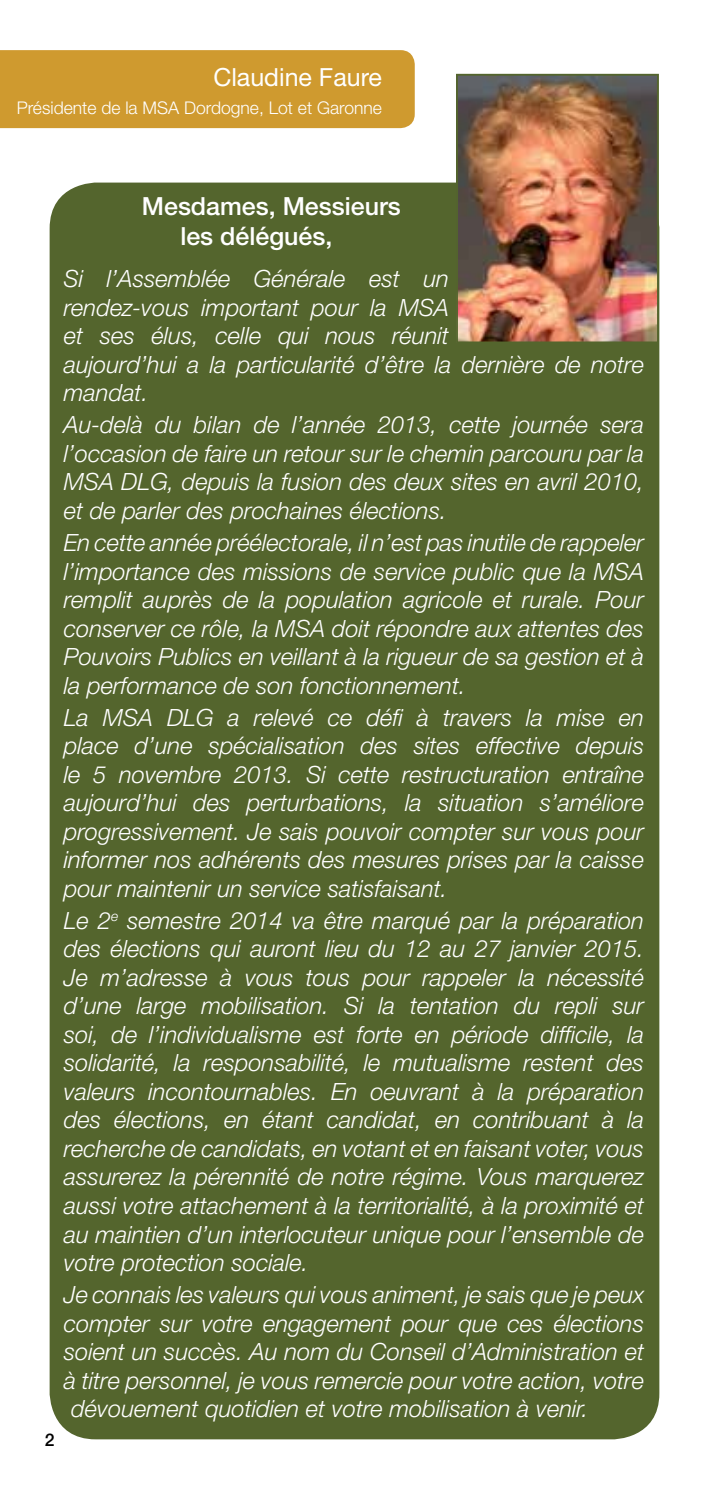
<style>
.page{position:relative;width:709px;height:1489px;background:#fff}
.page>*{position:absolute;margin:0;border:0;box-sizing:border-box;transform-origin:0 0}
.t1{font:500 25px/30px "Helvetica Neue LT Std";color:#fff}
.t2{font:25px "Helvetica Neue LT Std";color:#fff}
.t3{font:italic 300 23.75px/28.5px "Helvetica Neue LT Std";color:#fff;text-align:justify}
.t4{font:300 17.5px "Helvetica Neue LT Std";color:#fff}
.t5{font:500 17.5px "Helvetica Neue LT Std";color:#000}
</style>
<div class="page">
<div style="left:0;top:50px;width:415px;height:78px;background:#cf9a2f"></div>
<div style="left:50px;top:182px;width:609px;height:1257px;background:#54652d;border-radius:46px"></div>
<img style="left:459px;top:77px;width:197px;height:263px">
<div style="left:456px;top:74px;width:203px;height:269px;border:2px solid #54652d"></div>
<p class="t2" style="left:213px;top:62px;width:170px">Claudine Faure</p>
<p class="t4" style="left:17px;top:97px;width:367px">Présidente de la MSA Dordogne, Lot et Garonne</p>
<p class="t5" style="left:45px;top:1428px;width:11px">2</p>
<p class="t1" style="left:180px;top:190px;width:222px;text-indent:-38px">Mesdames, Messieurs les délégués,</p>
<p class="t3" style="left:64px;top:264px;width:582px;text-align:left">Si l’Assemblée Générale est un<br>rendez-vous important pour la MSA<br>et ses élus, celle qui nous réunit<br>aujourd’hui a la particularité d’être la dernière de notre mandat.</p>
<p class="t3" style="left:64px;top:410px;width:581px">Au-delà du bilan de l’année 2013, cette journée sera l’occasion de faire un retour sur le chemin parcouru par la MSA DLG, depuis la fusion des deux sites en avril 2010, et de parler des prochaines élections.</p>
<p class="t3" style="left:64px;top:528px;width:582px">En cette année préélectorale, il n’est pas inutile de rappeler l’importance des missions de service public que la MSA remplit auprès de la population agricole et rurale. Pour conserver ce rôle, la MSA doit répondre aux attentes des Pouvoirs Publics en veillant à la rigueur de sa gestion et à la performance de son fonctionnement.</p>
<p class="t3" style="left:64px;top:702px;width:582px">La MSA DLG a relevé ce défi à travers la mise en place d’une spécialisation des sites effective depuis le 5 novembre 2013. Si cette restructuration entraîne aujourd’hui des perturbations, la situation s’améliore progressivement. Je sais pouvoir compter sur vous pour informer nos adhérents des mesures prises par la caisse pour maintenir un service satisfaisant.</p>
<p class="t3" style="left:64px;top:905px;width:582px">Le 2<sup>e</sup> semestre 2014 va être marqué par la préparation des élections qui auront lieu du 12 au 27 janvier 2015.<br>Je m’adresse à vous tous pour rappeler la nécessité d’une large mobilisation. Si la tentation du repli sur soi, de l’individualisme est forte en période difficile, la solidarité, la responsabilité, le mutualisme restent des valeurs incontournables. En oeuvrant à la préparation des élections, en étant candidat, en contribuant à la recherche de candidats, en votant et en faisant voter, vous assurerez la pérennité de notre régime. Vous marquerez aussi votre attachement à la territorialité, à la proximité et au maintien d’un interlocuteur unique pour l’ensemble de votre protection sociale.</p>
<p class="t3" style="left:64px;top:1279px;width:582px">Je connais les valeurs qui vous animent, je sais que je peux</p>
<p class="t3" style="left:64px;top:1308px;width:582px">compter sur votre engagement pour que ces élections</p>
<p class="t3" style="left:64px;top:1336px;width:581px">soient un succès. Au nom du Conseil d’Administration et</p>
<p class="t3" style="left:64px;top:1365px;width:582px">à titre personnel, je vous remercie pour votre action, votre</p>
<p class="t3" style="left:71px;top:1393px;width:518px">dévouement quotidien et votre mobilisation à venir.</p>
</div>
